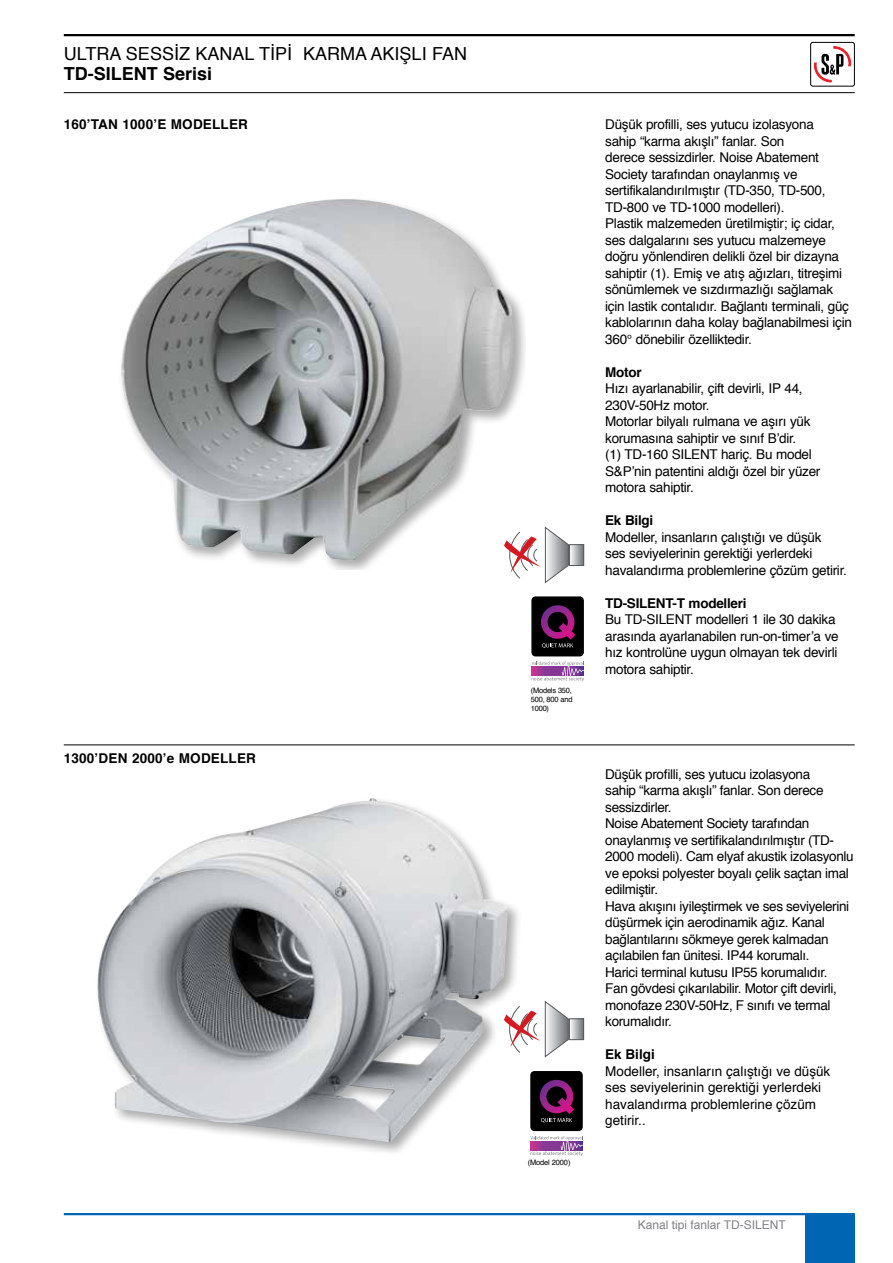
<style>
.page{position:relative;width:893px;height:1263px;background:#fff}
.page>*{position:absolute;margin:0;border:0;box-sizing:border-box;transform-origin:0 0}
.t1{font:18px "Helvetica";color:#000}
.t2{font:700 18px "Helvetica";color:#000}
.t3{font:13.5px/16.5px "Helvetica";letter-spacing:-.02em;color:#000}
.t4{font:13.5px/16.5px "Helvetica";color:#000}
.t5{font:700 13.5px "Helvetica";color:#000}
.t6{font:700 13.5px "Helvetica";letter-spacing:-.02em;color:#000}
.t7{font:12px "Helvetica";color:#808285}
.t8{font:7.5px/9px "Helvetica";letter-spacing:-.03em;color:#000;text-align:justify}
</style>
<div class="page">
<hr style="left:64px;top:34px;width:791px;height:2px;background:#000">
<hr style="left:64px;top:92px;width:791px;height:1px;background:#000">
<svg style="left:814px;top:47px;width:37px;height:36px"></svg>
<div style="left:810px;top:42px;width:45px;height:44px;border:1px solid #000;border-radius:2px"></div>
<hr style="left:64px;top:745px;width:791px;height:1px;background:#000">
<svg style="left:571px;top:546px;width:11px;height:18px"></svg>
<div style="left:569px;top:544px;width:15px;height:22px;border:1px solid #58595b"></div>
<svg style="left:510px;top:527px;width:59px;height:56px"></svg>
<svg style="left:531px;top:596px;width:53px;height:85px;background:#573c55"></svg>
<div style="left:118px;top:196px;width:408px;height:374px;background:#000;opacity:.33"></div>
<img style="left:121px;top:199px;width:394px;height:361px">
<div style="left:95px;top:795px;width:425px;height:358px;background:#000;opacity:.33"></div>
<img style="left:95px;top:798px;width:413px;height:344px">
<svg style="left:571px;top:1020px;width:11px;height:18px"></svg>
<div style="left:569px;top:1018px;width:15px;height:22px;border:1px solid #58595b"></div>
<svg style="left:504px;top:1001px;width:65px;height:56px"></svg>
<svg style="left:530px;top:1071px;width:53px;height:85px;background:#573c55"></svg>
<hr style="left:64px;top:1213px;width:791px;height:2px;background:#0066b3">
<div style="left:805px;top:1214px;width:50px;height:49px;background:#0066b3"></div>
<h1 class="t1" style="left:64px;top:40px;width:405px">ULTRA SESSİZ KANAL TİPİ KARMA AKIŞLI FAN</h1>
<h1 class="t2" style="left:64px;top:59px;width:150px">TD-SILENT Serisi</h1>
<p class="t5" style="left:64px;top:114px;width:186px">160’TAN 1000’E MODELLER</p>
<p class="t5" style="left:64px;top:747px;width:194px">1300’DEN 2000’e MODELLER</p>
<p class="t8" style="left:531px;top:686px;width:43px">(Models 350, 500, 800 and 1000)</p>
<p class="t8" style="left:528px;top:1158px;width:44px">(Model 2000)</p>
<p class="t3" style="left:605px;top:117px;width:248px">Düşük profilli, ses yutucu izolasyona<br>sahip “karma akışlı” fanlar. Son<br>derece sessizdirler. Noise Abatement Society tarafından onaylanmış ve sertifikalandırılmıştır (TD-350, TD-500, TD-800 ve TD-1000 modelleri).<br>Plastik malzemeden üretilmiştir; iç cidar, ses dalgalarını ses yutucu malzemeye doğru yönlendiren delikli özel bir dizayna sahiptir (1). Emiş ve atış ağızları, titreşimi sönümlemek ve sızdırmazlığı sağlamak için lastik contalıdır. Bağlantı terminali, güç kablolarının daha kolay bağlanabilmesi için 360° dönebilir özelliktedir.</p>
<p class="t5" style="left:605px;top:361px;width:38px">Motor</p>
<p class="t3" style="left:605px;top:381px;width:217px">Hızı ayarlanabilir, çift devirli, IP 44,<br>230V-50Hz motor.<br>Motorlar bilyalı rulmana ve aşırı yük korumasına sahiptir ve sınıf B’dir.<br>(1) TD-160 SILENT hariç. Bu model<br>S&amp;P’nin patentini aldığı özel bir yüzer motora sahiptir.</p>
<p class="t5" style="left:605px;top:509px;width:50px">Ek Bilgi</p>
<p class="t3" style="left:605px;top:529px;width:243px">Modeller, insanların çalıştığı ve düşük<br>ses seviyelerinin gerektiği yerlerdeki havalandırma problemlerine çözüm getirir.</p>
<p class="t6" style="left:605px;top:592px;width:143px">TD-SILENT-T modelleri</p>
<p class="t3" style="left:605px;top:612px;width:235px">Bu TD-SILENT modelleri 1 ile 30 dakika arasında ayarlanabilen run-on-timer’a ve hız kontrolüne uygun olmayan tek devirli motora sahiptir.</p>
<p class="t3" style="left:605px;top:766px;width:250px">Düşük profilli, ses yutucu izolasyona<br>sahip “karma akışlı” fanlar. Son derece sessizdirler.<br>Noise Abatement Society tarafından onaylanmış ve sertifikalandırılmıştır (TD-2000 modeli). Cam elyaf akustik izolasyonlu ve epoksi polyester boyalı çelik saçtan imal edilmiştir.<br>Hava akışını iyileştirmek ve ses seviyelerini düşürmek için aerodinamik ağız. Kanal bağlantılarını sökmeye gerek kalmadan açılabilen fan ünitesi. IP44 korumalı.<br>Harici terminal kutusu IP55 korumalıdır.<br>Fan gövdesi çıkarılabilir. Motor çift devirli, monofaze 230V-50Hz, F sınıfı ve termal korumalıdır.</p>
<p class="t5" style="left:605px;top:1043px;width:51px">Ek Bilgi</p>
<p class="t4" style="left:605px;top:1063px;width:227px">Modeller, insanların çalıştığı ve düşük ses seviyelerinin gerektiği yerlerdeki havalandırma problemlerine çözüm getirir..</p>
<p class="t7" style="left:638px;top:1215px;width:149px">Kanal tipi fanlar TD-SILENT</p>
</div>
